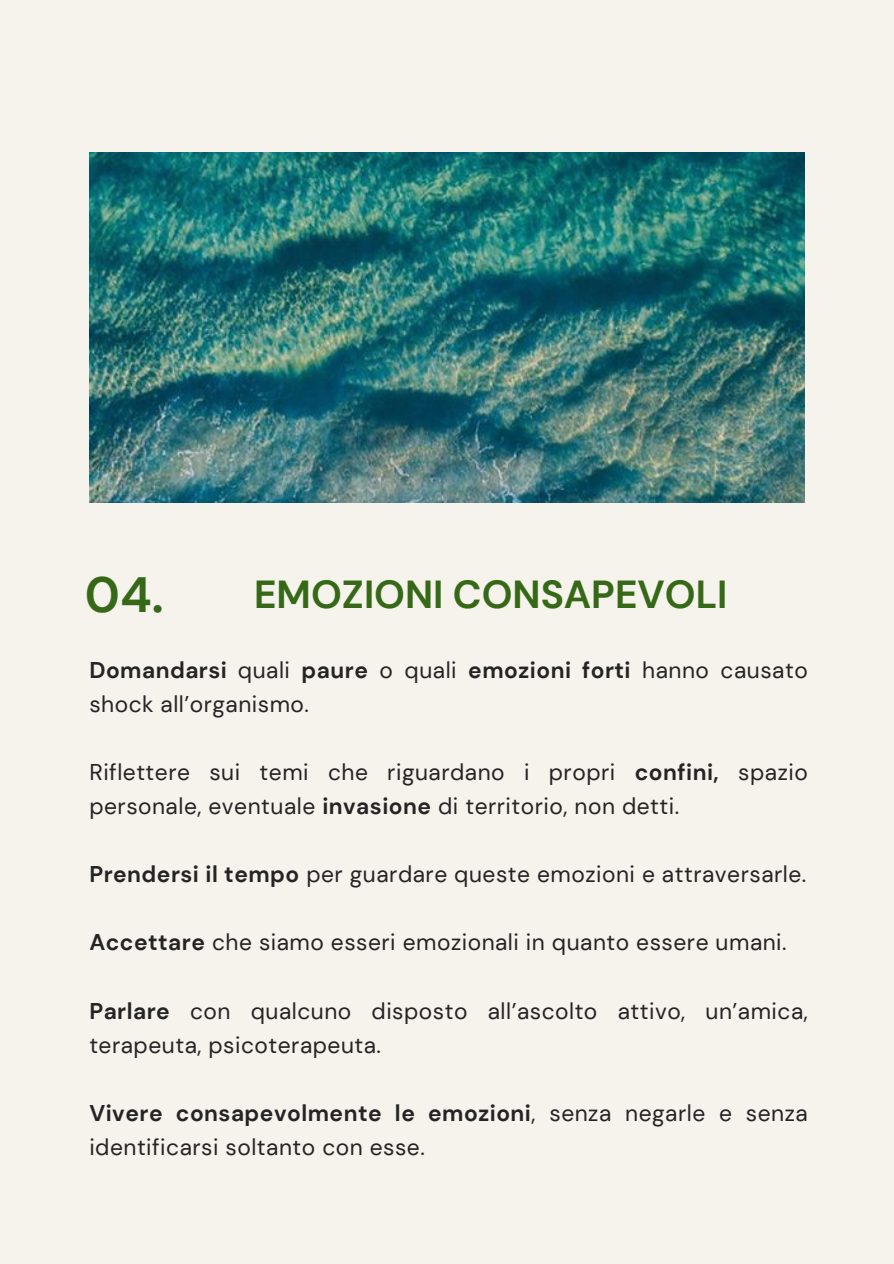
<style>
.page{position:relative;width:894px;height:1264px;background:#fff}
.page>*{position:absolute;margin:0;border:0;box-sizing:border-box;transform-origin:0 0}
.t1{font:700 49.5px "DM Sans";color:#366917}
.t2{font:700 39px "DM Sans";color:#366917}
.t3{font:22.65px/34px "DM Sans";letter-spacing:.02em;color:#242424}
.s1{font-weight:700}
</style>
<div class="page">
<div style="left:0;top:0;width:893px;height:1263px;background:#f6f2ec"></div>
<img style="left:89px;top:152px;width:715px;height:350px">
<p class="t1" style="left:85px;top:563px;width:80px">04.</p>
<p class="t2" style="left:254px;top:569px;width:475px">EMOZIONI CONSAPEVOLI</p>
<h1 class="t3" style="left:89px;top:653px;width:719px"><span class="s1">Domandarsi</span> quali <span class="s1">paure</span> o quali <span class="s1">emozioni forti</span> hanno causato shock all’organismo.</h1>
<h2 class="t3" style="left:89px;top:755px;width:719px">Riflettere sui temi che riguardano i propri <span class="s1">confini,</span> spazio personale, eventuale <span class="s1">invasione</span> di territorio, non detti.</h2>
<p class="t3" style="left:89px;top:857px;width:718px"><span class="s1">Prendersi il tempo</span> per guardare queste emozioni e attraversarle.</p>
<p class="t3" style="left:89px;top:925px;width:698px"><span class="s1">Accettare</span> che siamo esseri emozionali in quanto essere umani.</p>
<p class="t3" style="left:89px;top:993px;width:719px"><span class="s1">Parlare</span> con qualcuno disposto all’ascolto attivo, un’amica, terapeuta, psicoterapeuta.</p>
<p class="t3" style="left:89px;top:1096px;width:719px"><span class="s1">Vivere consapevolmente le emozioni</span>, senza negarle e senza identificarsi soltanto con esse.</p>
</div>
